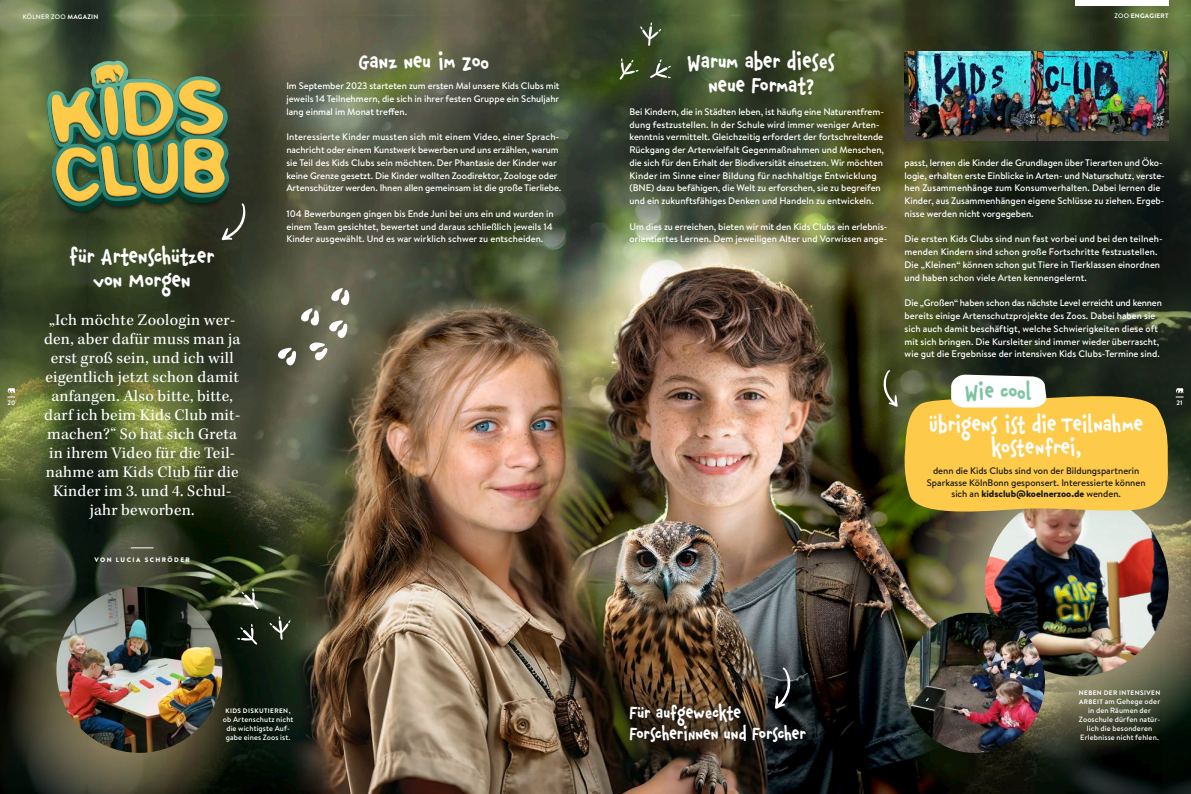
<style>
.page{position:relative;width:1191px;height:794px;background:#fff}
.page>*{position:absolute;margin:0;border:0;box-sizing:border-box;transform-origin:0 0}
.t1{font:700 22px/24px "Chauncy Pro";color:#fff;text-align:center}
.t2{font:700 22px/23px "Chauncy Pro";letter-spacing:-.02em;color:#fff;text-align:center}
.t3{font:700 22px "Chauncy Pro";color:#7dc3a2}
.t4{font:700 18px/21px "Chauncy Pro";color:#fff}
.t5{font:16.5px/19px "Kepler Std";letter-spacing:.015em;color:#fff;text-align:center}
.t6{font:500 9.5px/12.8px "Brandon Text";color:#fff}
.t7{font:500 9.5px/11.4px "Brandon Text";color:#1a1918;text-align:center}
.t8{font:500 7.6px/9.1px "Brandon Text";letter-spacing:.015em;color:#fff;text-align:center}
.t9{font:700 6.5px "Brandon Text";letter-spacing:.065em;color:#fff}
.t10{font:900 6.5px "Brandon Text";letter-spacing:.22em;color:#fff}
.t11{font:500 6.5px "Brandon Text";letter-spacing:.04em;color:#fff}
.t12{font:700 6.5px "Brandon Text";letter-spacing:.04em;color:#fff}
.s1{font-weight:700}
.s2{font-weight:500}
.s3{font-weight:900}
.s4{font-weight:500;font-size:7.6px}
.s5{font-weight:700;font-size:6.5px}
</style>
<div class="page">
<img style="left:88px;top:0;width:1103px;height:794px">
<img style="left:0;top:0;width:88px;height:794px">
<svg style="left:904px;top:420px;width:287px;height:340px;background:#56553d"></svg>
<svg style="left:7px;top:587px;width:239px;height:207px;background:#373927"></svg>
<svg style="left:650px;top:59px;width:21px;height:19px"></svg>
<svg style="left:640px;top:22px;width:21px;height:24px"></svg>
<svg style="left:619px;top:58px;width:19px;height:22px"></svg>
<svg style="left:131px;top:547px;width:23px;height:1px"></svg>
<img style="left:31px;top:42px;width:215px;height:180px">
<svg style="left:278px;top:287px;width:71px;height:79px;background:#797966"></svg>
<svg style="left:46px;top:61px;width:199px;height:179px;background:#6c7945"></svg>
<svg style="left:775px;top:667px;width:15px;height:26px"></svg>
<div style="left:618px;top:693px;width:202px;height:63px;background:#1a1918;opacity:.75"></div>
<div style="left:619px;top:693px;width:197px;height:59px;background:#1a1918;opacity:.75"></div>
<img style="left:56px;top:587px;width:166px;height:166px;border-radius:83px">
<img style="left:985px;top:492px;width:183px;height:184px;border-radius:92px">
<svg style="left:237px;top:624px;width:20px;height:20px"></svg>
<svg style="left:269px;top:616px;width:21px;height:24px"></svg>
<svg style="left:238px;top:588px;width:20px;height:21px"></svg>
<img style="left:904px;top:613px;width:141px;height:140px">
<img style="left:904px;top:51px;width:264px;height:89px">
<div style="left:1074px;top:0;width:94px;height:6px;background:#fff"></div>
<svg style="left:7px;top:388px;width:8px;height:10px"></svg>
<svg style="left:883px;top:370px;width:300px;height:150px;background:#c2a44c"></svg>
<p class="t11" style="left:23px;top:12px;width:77px">KÖLNER ZOO <span class="s1">MAGAZIN</span></p>
<p class="t12" style="left:1114px;top:11px;width:56px"><span class="s2">ZOO</span> ENGAGIERT</p>
<h1 class="t1" style="left:687px;top:49px;width:149px">Warum aber dieses neue Format?</h1>
<p class="t6" style="left:629px;top:105px;width:256px">Bei Kindern, die in Städten leben, ist häufig eine Naturentfrem&shy;dung festzustellen. In der Schule wird immer weniger Arten&shy;kenntnis vermittelt. Gleichzeitig erfordert der fortschreitende Rückgang der Artenvielfalt Gegenmaßnahmen und Menschen, die sich für den Erhalt der Biodiversität einsetzen. Wir möchten Kinder im Sinne einer Bildung für nachhaltige Entwicklung (BNE) dazu befähigen, die Welt zu erforschen, sie zu begreifen und ein zukunftsfähiges Denken und Handeln zu entwickeln.</p>
<p class="t6" style="left:629px;top:220px;width:259px">Um dies zu erreichen, bieten wir mit den Kids Clubs ein erlebnis&shy;orientiertes Lernen. Dem jeweiligen Alter und Vorwissen ange-</p>
<h1 class="t1" style="left:359px;top:49px;width:132px">Ganz neu im Zoo</h1>
<p class="t6" style="left:286px;top:79px;width:275px;text-align:justify">Im September 2023 starteten zum ersten Mal unsere Kids Clubs mit jeweils 14 Teilnehmern, die sich in ihrer festen Gruppe ein Schuljahr lang einmal im Monat treffen.</p>
<p class="t6" style="left:286px;top:130px;width:276px">Interessierte Kinder mussten sich mit einem Video, einer Sprach&shy;nachricht oder einem Kunstwerk bewerben und uns erzählen, warum sie Teil des Kids Clubs sein möchten. Der Phantasie der Kinder war keine Grenze gesetzt. Die Kinder wollten Zoodirektor, Zoologe oder Artenschützer werden. Ihnen allen gemeinsam ist die große Tierliebe.</p>
<p class="t6" style="left:286px;top:207px;width:269px;text-align:justify">104 Bewerbungen gingen bis Ende Juni bei uns ein und wurden in einem Team gesichtet, bewertet und daraus schließlich jeweils 14<br>Kinder ausgewählt. Und es war wirklich schwer zu entscheiden.</p>
<p class="t6" style="left:904px;top:156px;width:262px">passt, lernen die Kinder die Grundlagen über Tierarten und Öko&shy;logie, erhalten erste Einblicke in Arten- und Naturschutz, verste&shy;hen Zusammenhänge zum Konsumverhalten. Dabei lernen die Kinder, aus Zusammenhängen eigene Schlüsse zu ziehen. Ergeb&shy;nisse werden nicht vorgegeben.</p>
<p class="t6" style="left:904px;top:233px;width:259px">Die ersten Kids Clubs sind nun fast vorbei und bei den teilneh&shy;menden Kindern sind schon große Fortschritte festzustellen.<br>Die „Kleinen“ können schon gut Tiere in Tierklassen einordnen und haben schon viele Arten kennengelernt.</p>
<p class="t6" style="left:904px;top:296px;width:259px">Die „Großen“ haben schon das nächste Level erreicht und kennen bereits einige Artenschutzprojekte des Zoos. Dabei haben sie sich auch damit beschäftigt, welche Schwierigkeiten diese oft mit sich bringen. Die Kursleiter sind immer wieder überrascht, wie gut die Ergebnisse der intensiven Kids Clubs-Termine sind.</p>
<h1 class="t1" style="left:70px;top:244px;width:146px">für Artenschützer von Morgen</h1>
<p class="t5" style="left:44px;top:311px;width:198px">„Ich möchte Zoologin wer&shy;den, aber dafür muss man ja erst groß sein, und ich will eigentlich jetzt schon damit anfangen. Also bitte, bitte, darf ich beim Kids Club mit&shy;machen?“ So hat sich Greta in ihrem Video für die Teil&shy;nahme am Kids Club für die<br>Kinder im 3. und 4. Schul&shy;jahr beworben.</p>
<h1 class="t3" style="left:965px;top:379px;width:68px">Wie cool</h1>
<p class="t9" style="left:7px;top:398px;width:9px">20</p>
<p class="t9" style="left:1176px;top:398px;width:8px">21</p>
<h1 class="t2" style="left:929px;top:413px;width:215px">Übrigens ist die Teilnahme kostenfrei,</h1>
<p class="t7" style="left:927px;top:465px;width:220px">denn die Kids Clubs sind von der Bildungspartnerin<br>Sparkasse KölnBonn gesponsert. Interessierte können sich an <span class="s3">kidsclub@koelnerzoo.de</span> wenden.</p>
<p class="t10" style="left:94px;top:555px;width:97px">VON LUCIA SCHRÖDER</p>
<p class="t9" style="left:225px;top:706px;width:67px">KIDS DISKUTIEREN<span class="s4">,</span></p>
<p class="t8" style="left:223px;top:714px;width:72px">ob Artenschutz nicht die wichtigste Auf&shy;gabe eines Zoos ist.</p>
<h2 class="t4" style="left:629px;top:702px;width:178px">Für aufgeweckte<br>Forscherinnen und Forscher</h2>
<p class="t9" style="left:1078px;top:687px;width:83px">NEBEN DER INTENSIVEN</p>
<p class="t8" style="left:1079px;top:696px;width:83px"><span class="s5">ARBEIT</span> am Gehege oder in den Räumen der<br>Zooschule dürfen natür&shy;lich die besonderen<br>Erlebnisse nicht fehlen.</p>
</div>
